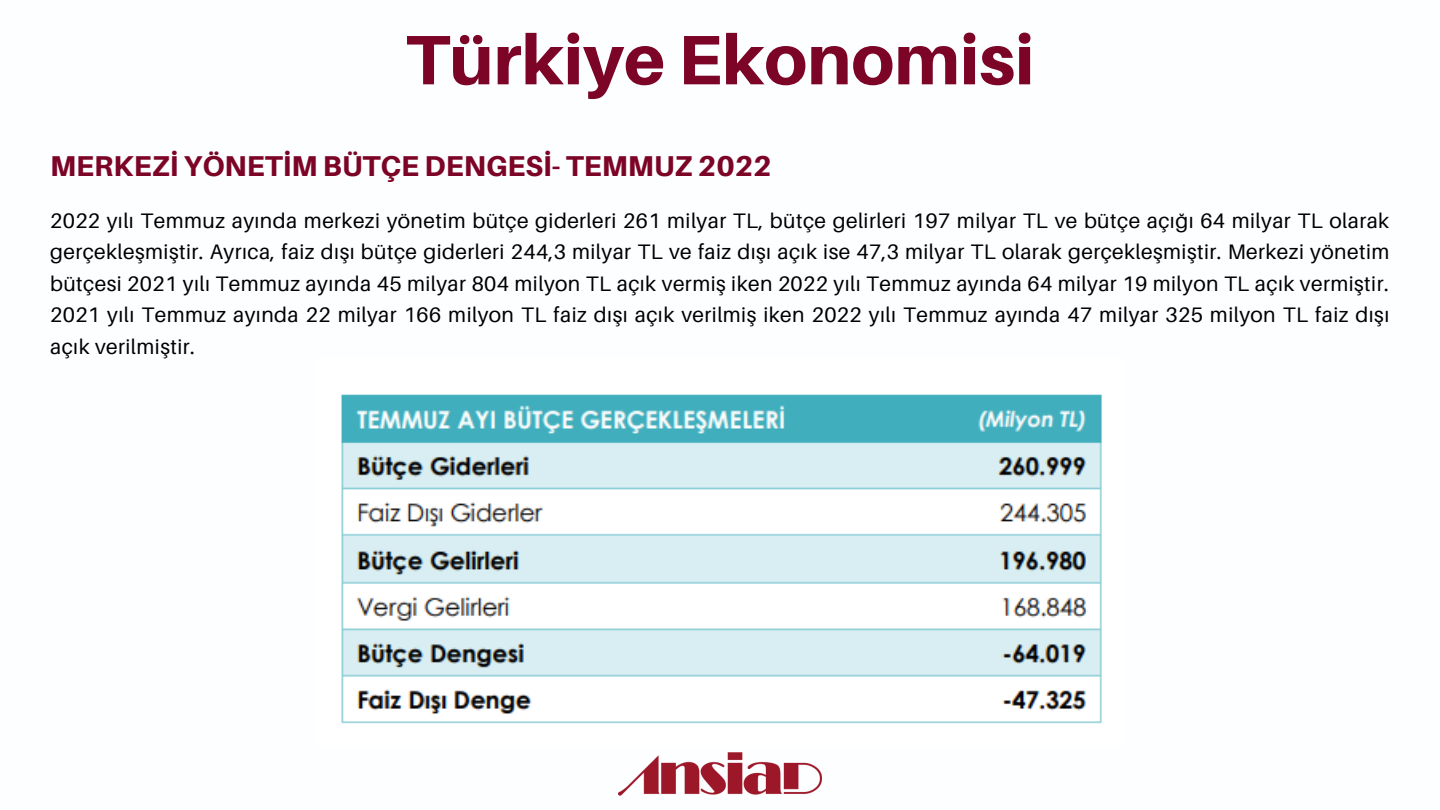
<style>
.page{position:relative;width:1440px;height:810px;background:#fff}
.page>*{position:absolute;margin:0;border:0;box-sizing:border-box;transform-origin:0 0}
.t1{font:800 70px "Aileron";color:#7c0426}
.t2{font:800 28.7px "Aileron";color:#7c0426}
.t3{font:21px/31.5px "Aileron";letter-spacing:.02em;color:#000;text-align:justify}
</style>
<div class="page">
<img style="left:618px;top:752px;width:204px;height:44px">
<img style="left:341px;top:394px;width:761px;height:330px">
<h1 class="t1" style="left:406px;top:16px;width:630px">Türkiye Ekonomisi</h1>
<h2 class="t2" style="left:50px;top:148px;width:723px">MERKEZİ YÖNETİM BÜTÇE DENGESİ- TEMMUZ 2022</h2>
<p class="t3" style="left:50px;top:204px;width:1341px">2022 yılı Temmuz ayında merkezi yönetim bütçe giderleri 261 milyar TL, bütçe gelirleri 197 milyar TL ve bütçe açığı 64 milyar TL olarak gerçekleşmiştir. Ayrıca, faiz dışı bütçe giderleri 244,3 milyar TL ve faiz dışı açık ise 47,3 milyar TL olarak gerçekleşmiştir. Merkezi yönetim bütçesi 2021 yılı Temmuz ayında 45 milyar 804 milyon TL açık vermiş iken 2022 yılı Temmuz ayında 64 milyar 19 milyon TL açık vermiştir.<br>2021 yılı Temmuz ayında 22 milyar 166 milyon TL faiz dışı açık verilmiş iken 2022 yılı Temmuz ayında 47 milyar 325 milyon TL faiz dışı açık verilmiştir.</p>
</div>
